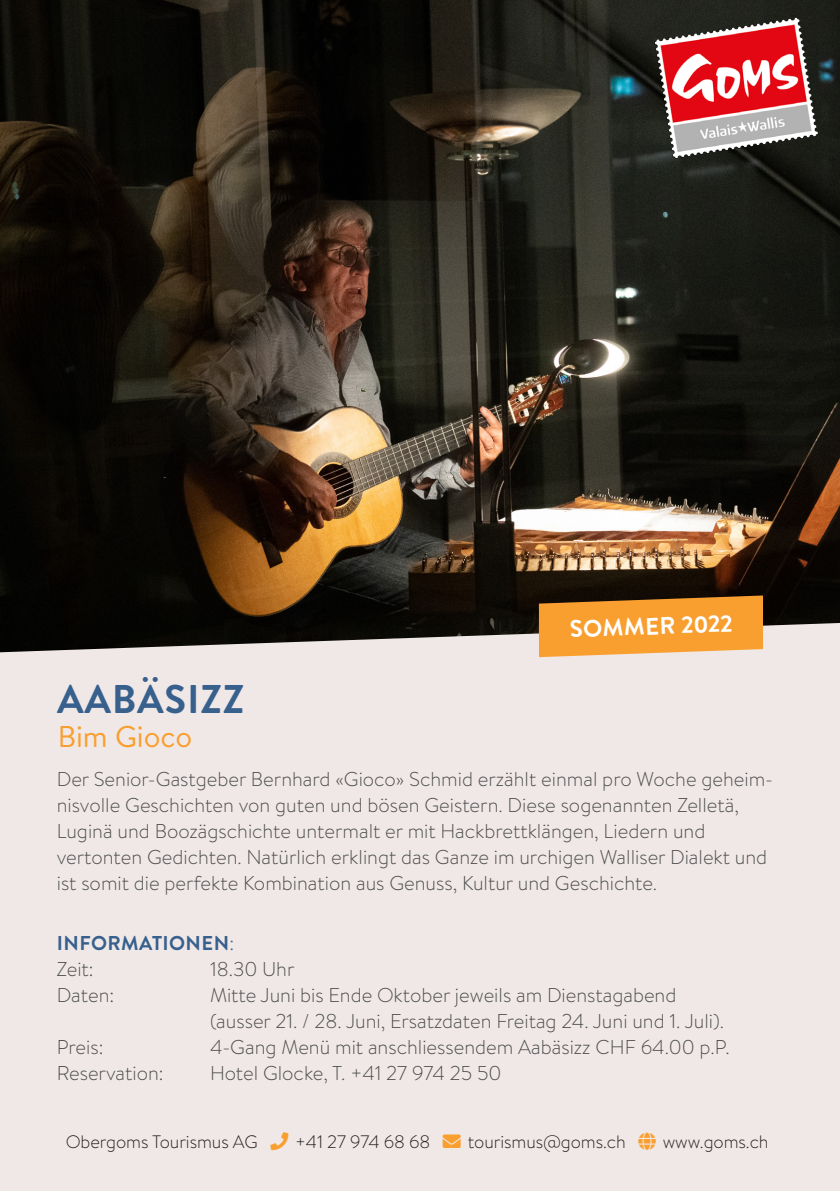
<style>
.page{position:relative;width:840px;height:1191px;background:#fff}
.page>*{position:absolute;margin:0;border:0;box-sizing:border-box;transform-origin:0 0}
.t1{font:700 40px "Brandon Grotesque";letter-spacing:.02em;color:#37608d}
.t2{font:30px "Brandon Text";letter-spacing:-.005em;color:#f99f2f}
.t3{font:700 24px "Brandon Grotesque";color:#fff}
.t4{font:300 20px/26px "Brandon Text";color:#4b4c4d}
.t5{font:700 20px "Brandon Grotesque";letter-spacing:.02em;color:#37608d}
.t6{font:300 18px "Brandon Text";letter-spacing:-.005em;color:#231f20}
.s1{font-family:"Brandon Text";font-weight:300}
.s2{color:#f99f2f}
</style>
<div class="page">
<img style="left:0;top:0;width:839px;height:623px">
<div style="left:0;top:623px;width:839px;height:568px;background:#f0e8e7"></div>
<svg style="left:538px;top:595px;width:224px;height:62px;background:#e69837"></svg>
<img style="left:654px;top:17px;width:162px;height:142px">
<svg style="left:270px;top:1132px;width:18px;height:18px"></svg>
<svg style="left:442px;top:1135px;width:18px;height:13px"></svg>
<svg style="left:638px;top:1133px;width:17px;height:17px"></svg>
<h1 class="t1" style="left:57px;top:671px;width:189px">AABÄSIZZ</h1>
<h2 class="t2" style="left:58px;top:716px;width:136px">Bim Gioco</h2>
<p class="t3" style="left:569px;top:612px;width:164px;rotate:-2deg">SOMMER 2022</p>
<p class="t4" style="left:57px;top:765px;width:717px">Der Senior-Gastgeber Bernhard «Gioco» Schmid erzählt einmal pro Woche geheim&shy;nisvolle Geschichten von guten und bösen Geistern. Diese sogenannten Zelletä, Luginä und Boozägschichte untermalt er mit Hackbrettklängen, Liedern und vertonten Gedichten. Natürlich erklingt das Ganze im urchigen Walliser Dialekt und ist somit die perfekte Kombination aus Genuss, Kultur und Geschichte.</p>
<p class="t5" style="left:57px;top:929px;width:179px">INFORMATIONEN<span class="s1">:</span></p>
<p class="t4" style="left:57px;top:955px;width:38px">Zeit:</p>
<p class="t4" style="left:210px;top:955px;width:86px">18.30 Uhr</p>
<p class="t4" style="left:57px;top:981px;width:59px">Daten:</p>
<p class="t4" style="left:210px;top:981px;width:515px">Mitte Juni bis Ende Oktober jeweils am Dienstagabend (ausser 21. / 28. Juni, Ersatzdaten Freitag 24. Juni und 1. Juli).</p>
<p class="t4" style="left:57px;top:1033px;width:48px">Preis:</p>
<p class="t4" style="left:210px;top:1033px;width:521px">4-Gang Menü mit anschliessendem Aabäsizz CHF 64.00 p.P.</p>
<p class="t4" style="left:57px;top:1059px;width:108px">Reservation:</p>
<p class="t4" style="left:210px;top:1059px;width:293px">Hotel Glocke, T. +41 27 974 25 50</p>
<p class="t6" style="left:66px;top:1130px;width:703px">Obergoms Tourismus AG <span class="s2">□■</span> +41 27 974 68 68 <span class="s2">■❖●□</span> tourismus@goms.ch <span class="s2">●□</span> www.goms.ch</p>
</div>
